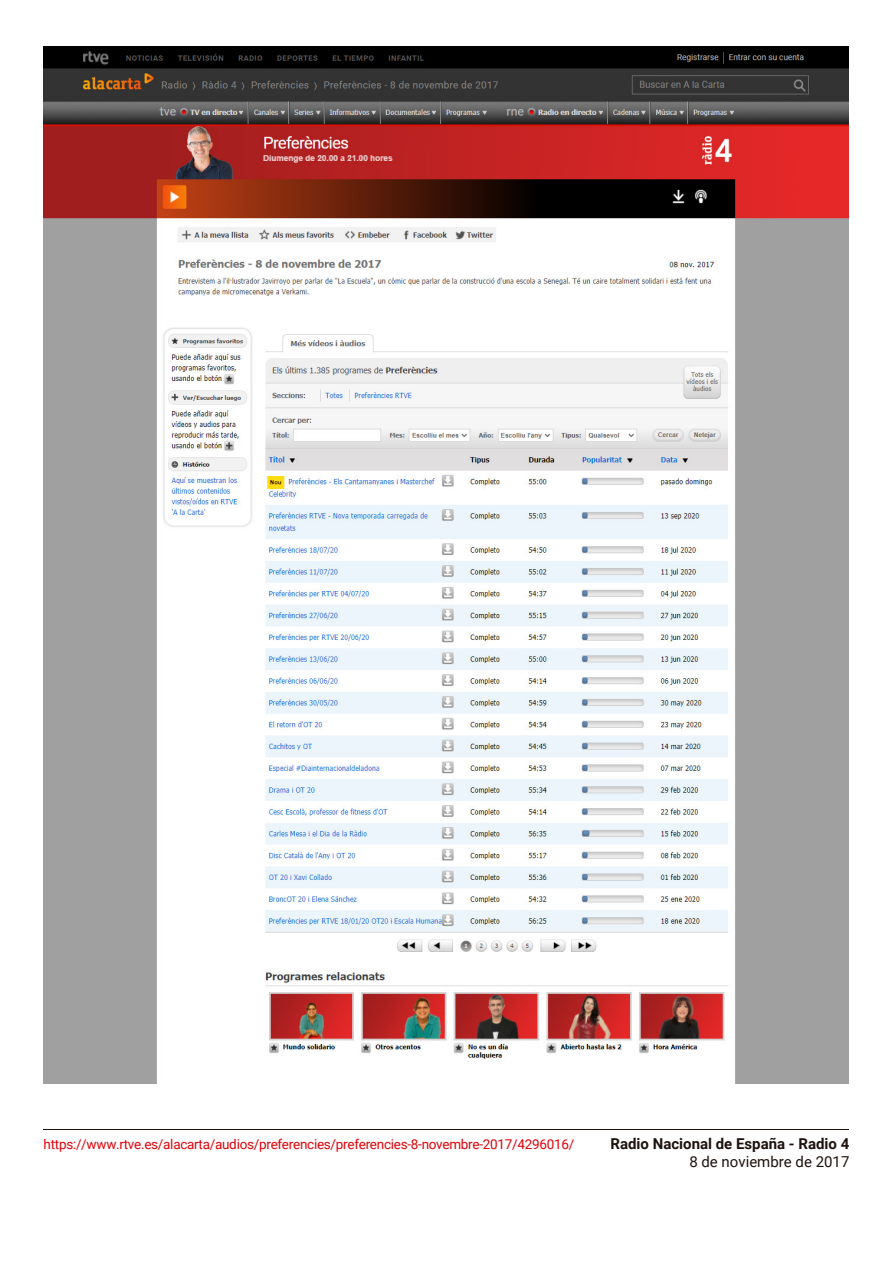
<style>
.page{position:relative;width:893px;height:1263px;background:#fff}
.page>*{position:absolute;margin:0;border:0;box-sizing:border-box;transform-origin:0 0}
.t1{font:700 15px "Roboto";color:#1e120d}
.t2{font:15px "Roboto";color:#1e120d}
.t3{font:13.5px "Roboto";letter-spacing:-.02em;color:#e00209}
</style>
<div class="page">
<hr style="left:44px;top:1129px;width:805px;height:1px;background:#1e120d">
<img style="left:44px;top:46px;width:804px;height:1038px">
<p class="t3" style="left:44px;top:1134px;width:532px">https://www.rtve.es/alacarta/audios/preferencies/preferencies-8-novembre-2017/4296016/</p>
<p class="t1" style="left:610px;top:1133px;width:240px">Radio Nacional de España - Radio 4</p>
<p class="t2" style="left:689px;top:1151px;width:162px">8 de noviembre de 2017</p>
</div>
